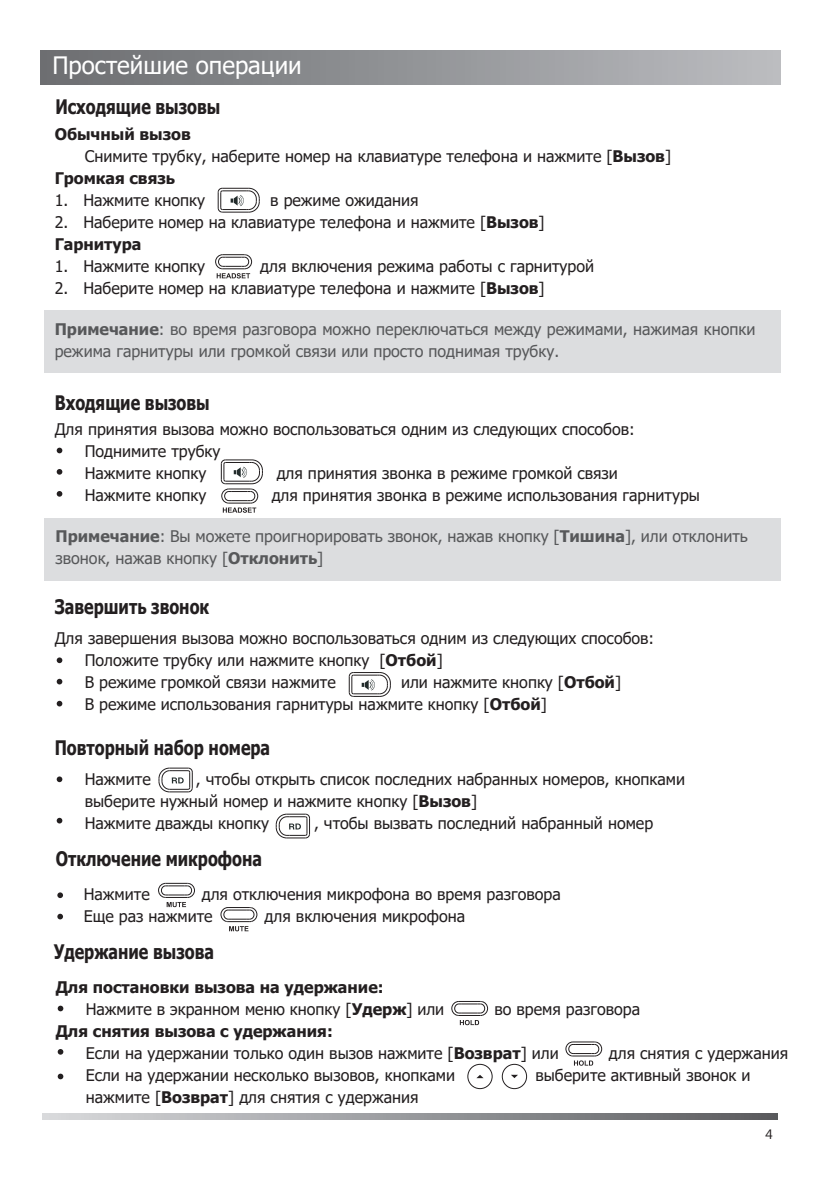
<style>
.page{position:relative;width:823px;height:1191px;background:#fff}
.page>*{position:absolute;margin:0;border:0;box-sizing:border-box;transform-origin:0 0}
.t1{font:24px "Tahoma";color:#fff}
.t2{font:700 20px "Tahoma";color:#231f20;scale:.8 1}
.t3{font:16px/22px "Tahoma";color:#231f20}
.t4{font:16px/22px "Tahoma";color:#57585a}
.t5{font:700 16px/22px "Tahoma";color:#231f20}
.t6{font:13.6px "Microsoft Phags Pa";color:#231f20}
.s1{font-weight:700}
.s2{font-weight:400}
</style>
<div class="page">
<svg style="left:43px;top:1114px;width:734px;height:5px;background:#989a9c"></svg>
<div style="left:41px;top:50px;width:739px;height:34px;background:linear-gradient(to right,#6b6d70,#bbbcc0)"></div>
<svg style="left:451px;top:1001px;width:37px;height:24px"></svg>
<div style="left:44px;top:518px;width:736px;height:63px;background:#dcdddf"></div>
<div style="left:44px;top:310px;width:736px;height:63px;background:#dcdddf"></div>
<svg style="left:215px;top:254px;width:37px;height:24px"></svg>
<svg style="left:57px;top:448px;width:5px;height:5px"></svg>
<svg style="left:57px;top:469px;width:5px;height:6px"></svg>
<svg style="left:57px;top:491px;width:5px;height:6px"></svg>
<svg style="left:57px;top:657px;width:5px;height:6px"></svg>
<svg style="left:57px;top:679px;width:5px;height:5px"></svg>
<svg style="left:57px;top:701px;width:5px;height:5px"></svg>
<svg style="left:58px;top:1005px;width:5px;height:6px"></svg>
<svg style="left:58px;top:1049px;width:5px;height:5px"></svg>
<svg style="left:58px;top:1073px;width:5px;height:6px"></svg>
<svg style="left:57px;top:892px;width:6px;height:6px"></svg>
<svg style="left:57px;top:913px;width:6px;height:6px"></svg>
<svg style="left:57px;top:776px;width:5px;height:6px"></svg>
<svg style="left:57px;top:818px;width:5px;height:5px"></svg>
<svg style="left:476px;top:1075px;width:7px;height:3px"></svg>
<div style="left:467px;top:1064px;width:25px;height:25px;border:1px solid #231f20;border-radius:50%"></div>
<svg style="left:511px;top:1074px;width:6px;height:4px"></svg>
<div style="left:501px;top:1064px;width:25px;height:25px;border:1px solid #231f20;border-radius:50%"></div>
<svg style="left:217px;top:188px;width:43px;height:25px"></svg>
<svg style="left:220px;top:459px;width:43px;height:54px"></svg>
<svg style="left:348px;top:672px;width:43px;height:25px"></svg>
<svg style="left:158px;top:767px;width:35px;height:25px"></svg>
<svg style="left:275px;top:813px;width:35px;height:25px"></svg>
<svg style="left:158px;top:882px;width:37px;height:25px"></svg>
<svg style="left:220px;top:907px;width:37px;height:24px"></svg>
<svg style="left:565px;top:1041px;width:37px;height:24px"></svg>
<h1 class="t1" style="left:52px;top:49px;width:251px">Простейшие операции</h1>
<p class="t2" style="left:55px;top:93px;width:207px">Исходящие вызовы</p>
<p class="t5" style="left:55px;top:124px;width:137px">Обычный вызов</p>
<p class="t3" style="left:85px;top:146px;width:587px">Снимите трубку, наберите номер на клавиатуре телефона и нажмите [<span class="s1">Вызов</span>]</p>
<p class="t5" style="left:55px;top:168px;width:122px">Громкая связь</p>
<p class="t3" style="left:55px;top:190px;width:152px">1. Нажмите кнопку</p>
<p class="t3" style="left:270px;top:190px;width:150px">в режиме ожидания</p>
<p class="t3" style="left:55px;top:212px;width:491px">2. Наберите номер на клавиатуре телефона и нажмите [<span class="s1">Вызов</span>]<br><span class="s1">Гарнитура</span></p>
<p class="t3" style="left:55px;top:256px;width:152px">1. Нажмите кнопку</p>
<p class="t3" style="left:260px;top:256px;width:335px">для включения режима работы с гарнитурой</p>
<p class="t3" style="left:55px;top:278px;width:491px">2. Наберите номер на клавиатуре телефона и нажмите [<span class="s1">Вызов</span>]</p>
<p class="t4" style="left:55px;top:319px;width:702px"><span class="s1">Примечание</span>: во время разговора можно переключаться между режимами, нажимая кнопки режима гарнитуры или громкой связи или просто поднимая трубку.</p>
<p class="t2" style="left:55px;top:389px;width:195px">Входящие вызовы</p>
<p class="t3" style="left:85px;top:419px;width:551px;text-indent:-30px">Для принятия вызова можно воспользоваться одним из следующих способов:<br>Поднимите трубку<br>Нажмите кнопку</p>
<p class="t3" style="left:276px;top:463px;width:342px">для принятия звонка в режиме громкой связи</p>
<p class="t3" style="left:85px;top:485px;width:123px">Нажмите кнопку</p>
<p class="t3" style="left:271px;top:485px;width:429px">для принятия звонка в режиме использования гарнитуры</p>
<p class="t4" style="left:55px;top:526px;width:693px"><span class="s1">Примечание</span>: Вы можете проигнорировать звонок, нажав кнопку [<span class="s1">Тишина</span>], или отклонить звонок, нажав кнопку [<span class="s1">Отклонить</span>]</p>
<p class="t2" style="left:55px;top:592px;width:194px">Завершить звонок</p>
<p class="t3" style="left:85px;top:628px;width:570px;text-indent:-30px">Для завершения вызова можно воспользоваться одним из следующих способов:<br>Положите трубку или нажмите кнопку [<span class="s1">Отбой</span>]<br>В режиме громкой связи нажмите</p>
<p class="t3" style="left:85px;top:672px;width:537px;text-indent:316px">или нажмите кнопку [<span class="s1">Отбой</span>]<br>В режиме использования гарнитуры нажмите кнопку [<span class="s1">Отбой</span>]</p>
<p class="t2" style="left:55px;top:733px;width:271px">Повторный набор номера</p>
<p class="t3" style="left:85px;top:769px;width:68px">Нажмите</p>
<p class="t3" style="left:85px;top:769px;width:601px;text-indent:111px">, чтобы открыть список последних набранных номеров, кнопками выберите нужный номер и нажмите кнопку [<span class="s1">Вызов</span>]<br>Нажмите дважды кнопку</p>
<p class="t3" style="left:314px;top:813px;width:340px">, чтобы вызвать последний набранный номер</p>
<p class="t2" style="left:56px;top:844px;width:259px">Отключение микрофона</p>
<p class="t3" style="left:84px;top:883px;width:478px;text-indent:118px">для отключения микрофона во время разговора<br>Еще раз нажмите</p>
<p class="t3" style="left:84px;top:883px;width:67px">Нажмите</p>
<p class="t3" style="left:264px;top:905px;width:202px">для включения микрофона</p>
<p class="t2" style="left:54px;top:938px;width:202px">Удержание вызова</p>
<p class="t5" style="left:86px;top:976px;width:360px;text-indent:-30px">Для постановки вызова на удержание:<br><span class="s2">Нажмите в экранном меню кнопку [</span>Удерж<span class="s2">] или</span></p>
<p class="t3" style="left:494px;top:998px;width:147px">во время разговора</p>
<p class="t3" style="left:86px;top:1020px;width:474px;text-indent:-30px"><span class="s1">Для снятия вызова с удержания:<br></span>Если на удержании только один вызов нажмите [<span class="s1">Возврат</span>] или</p>
<p class="t3" style="left:608px;top:1042px;width:181px">для снятия с удержания</p>
<p class="t3" style="left:86px;top:1064px;width:371px">Если на удержании несколько вызовов, кнопками</p>
<p class="t3" style="left:535px;top:1064px;width:216px">выберите активный звонок и</p>
<p class="t3" style="left:86px;top:1086px;width:334px">нажмите [<span class="s1">Возврат</span>] для снятия с удержания</p>
<p class="t6" style="left:765px;top:1124px;width:9px">4</p>
</div>
